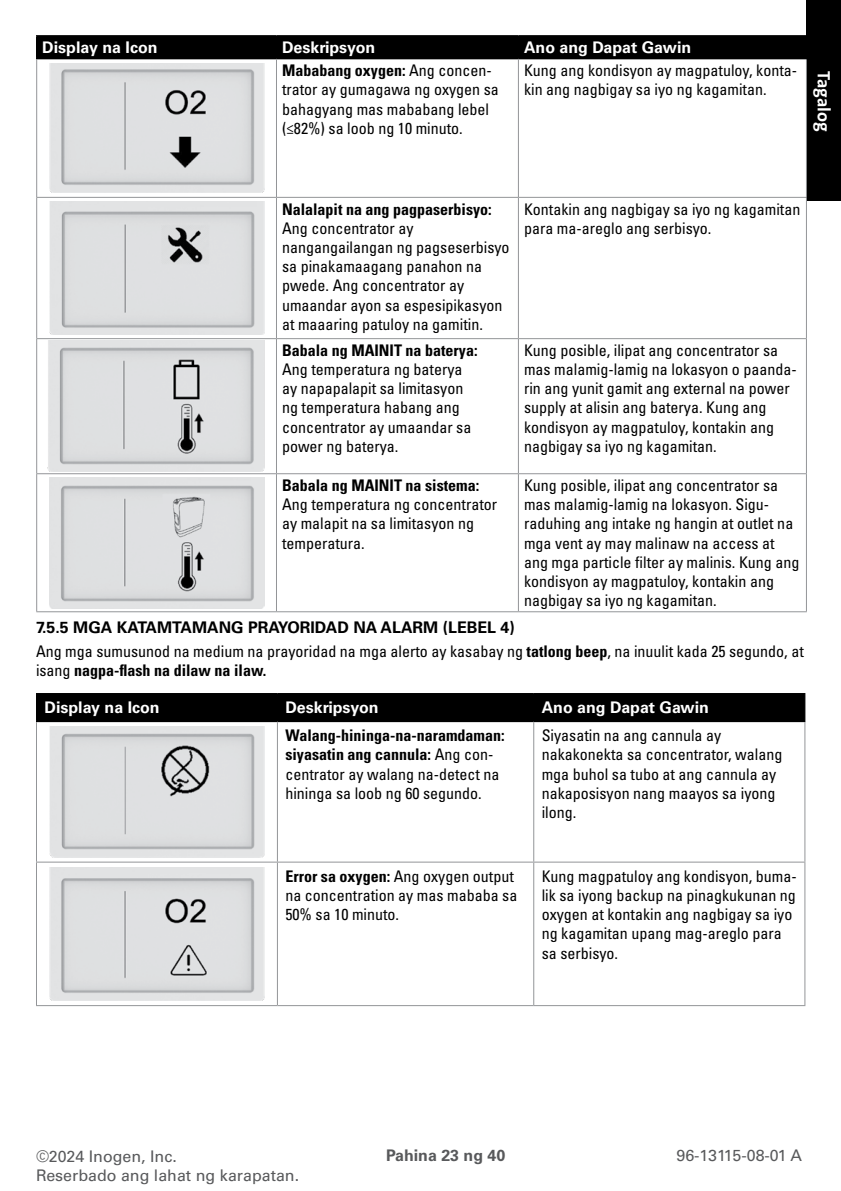
<style>
.page{position:relative;width:841px;height:1191px;background:#fff}
.page>*{position:absolute;margin:0;border:0;box-sizing:border-box;transform-origin:0 0}
.t1{font:700 18px "The Sans C5";color:#fff}
.t2{font:condensed 16px/19.2px "Univers LT Std";color:#000}
.t3{font:700 condensed 16px "Univers LT Std";color:#000}
.t4{font:700 16px "Univers LT Std";color:#fff}
.t5{font:16px/19.2px "Univers LT Std";color:#58595b}
.t6{font:700 16px "Univers LT Std";color:#58595b}
.s1{font-weight:700}
.s2{font-weight:700;font-stretch:normal}
.s3{font-weight:400}
</style>
<div class="page">
<div style="left:806px;top:0;width:35px;height:200px;background:#000"></div>
<hr style="left:36px;top:35px;width:240px;height:2px;background:#000">
<hr style="left:276px;top:35px;width:242px;height:2px;background:#000">
<hr style="left:518px;top:35px;width:289px;height:2px;background:#000">
<div style="left:36px;top:36px;width:770px;height:22px;background:#000"></div>
<hr style="left:36px;top:58px;width:240px;height:1px;background:#000">
<hr style="left:276px;top:58px;width:242px;height:1px;background:#000">
<hr style="left:518px;top:58px;width:289px;height:1px;background:#000">
<hr style="left:36px;top:59px;width:1px;height:138px;background:#939598">
<hr style="left:276px;top:59px;width:1px;height:138px;background:#939598">
<hr style="left:518px;top:59px;width:1px;height:138px;background:#939598">
<hr style="left:806px;top:59px;width:1px;height:138px;background:#939598">
<hr style="left:36px;top:197px;width:240px;height:1px;background:#939598">
<hr style="left:36px;top:198px;width:1px;height:140px;background:#939598">
<hr style="left:276px;top:197px;width:242px;height:1px;background:#939598">
<hr style="left:276px;top:198px;width:1px;height:140px;background:#939598">
<hr style="left:518px;top:197px;width:289px;height:1px;background:#939598">
<hr style="left:518px;top:198px;width:1px;height:140px;background:#939598">
<hr style="left:806px;top:198px;width:1px;height:140px;background:#939598">
<hr style="left:36px;top:338px;width:240px;height:1px;background:#939598">
<hr style="left:36px;top:339px;width:1px;height:134px;background:#939598">
<hr style="left:276px;top:338px;width:242px;height:1px;background:#939598">
<hr style="left:276px;top:339px;width:1px;height:134px;background:#939598">
<hr style="left:518px;top:338px;width:289px;height:1px;background:#939598">
<hr style="left:518px;top:339px;width:1px;height:134px;background:#939598">
<hr style="left:806px;top:339px;width:1px;height:134px;background:#939598">
<hr style="left:36px;top:473px;width:240px;height:1px;background:#939598">
<hr style="left:36px;top:474px;width:1px;height:137px;background:#939598">
<hr style="left:276px;top:473px;width:242px;height:1px;background:#939598">
<hr style="left:276px;top:474px;width:1px;height:137px;background:#939598">
<hr style="left:518px;top:473px;width:289px;height:1px;background:#939598">
<hr style="left:518px;top:474px;width:1px;height:137px;background:#939598">
<hr style="left:806px;top:474px;width:1px;height:137px;background:#939598">
<hr style="left:36px;top:611px;width:240px;height:1px;background:#939598">
<hr style="left:276px;top:611px;width:242px;height:1px;background:#939598">
<hr style="left:518px;top:611px;width:289px;height:1px;background:#939598">
<img style="left:50px;top:63px;width:215px;height:130px">
<img style="left:49px;top:202px;width:216px;height:132px">
<img style="left:48px;top:341px;width:216px;height:131px">
<img style="left:50px;top:477px;width:215px;height:131px">
<div style="left:36px;top:693px;width:769px;height:27px;background:#000"></div>
<hr style="left:276px;top:694px;width:2px;height:26px;background:#000">
<hr style="left:533px;top:694px;width:2px;height:26px;background:#000">
<hr style="left:36px;top:720px;width:241px;height:2px;background:#000">
<hr style="left:277px;top:720px;width:257px;height:2px;background:#000">
<hr style="left:534px;top:720px;width:271px;height:2px;background:#000">
<hr style="left:36px;top:722px;width:1px;height:139px;background:#939598">
<hr style="left:277px;top:722px;width:1px;height:139px;background:#939598">
<hr style="left:533px;top:722px;width:1px;height:139px;background:#939598">
<hr style="left:804px;top:722px;width:1px;height:139px;background:#939598">
<hr style="left:36px;top:861px;width:241px;height:1px;background:#939598">
<hr style="left:36px;top:862px;width:1px;height:143px;background:#939598">
<hr style="left:277px;top:861px;width:257px;height:1px;background:#939598">
<hr style="left:277px;top:862px;width:1px;height:143px;background:#939598">
<hr style="left:534px;top:861px;width:271px;height:1px;background:#939598">
<hr style="left:533px;top:862px;width:1px;height:143px;background:#939598">
<hr style="left:804px;top:862px;width:1px;height:143px;background:#939598">
<hr style="left:36px;top:1005px;width:241px;height:1px;background:#939598">
<hr style="left:277px;top:1005px;width:257px;height:1px;background:#939598">
<hr style="left:534px;top:1005px;width:271px;height:1px;background:#939598">
<img style="left:49px;top:726px;width:215px;height:131px">
<img style="left:50px;top:867px;width:214px;height:133px">
<p class="t4" style="left:42px;top:38px;width:117px">Display na Icon</p>
<p class="t4" style="left:282px;top:38px;width:95px">Deskripsyon</p>
<p class="t4" style="left:524px;top:38px;width:169px">Ano ang Dapat Gawin</p>
<p class="t2" style="left:282px;top:61px;width:218px"><span class="s1">Mababang oxygen:</span> Ang concen&shy;trator ay gumagawa ng oxygen sa bahagyang mas mababang lebel (≤82%) sa loob ng 10 minuto.</p>
<p class="t2" style="left:524px;top:61px;width:275px">Kung ang kondisyon ay magpatuloy, konta&shy;kin ang nagbigay sa iyo ng kagamitan.</p>
<p class="t1" style="left:835px;top:71px;width:62px;rotate:90deg">Tagalog</p>
<p class="t3" style="left:282px;top:199px;width:211px">Nalalapit na ang pagpaserbisyo:</p>
<p class="t2" style="left:282px;top:218px;width:229px">Ang concentrator ay nangangailangan ng pagseserbisyo sa pinakamaagang panahon na pwede. Ang concentrator ay umaandar ayon sa espesipikasyon at maaaring patuloy na gamitin.</p>
<p class="t3" style="left:282px;top:340px;width:197px">Babala ng MAINIT na baterya:</p>
<p class="t2" style="left:282px;top:359px;width:191px">Ang temperatura ng baterya ay napapalapit sa limitasyon ng temperatura habang ang concentrator ay umaandar sa power ng baterya.</p>
<p class="t2" style="left:524px;top:199px;width:278px">Kontakin ang nagbigay sa iyo ng kagamitan para ma-areglo ang serbisyo.</p>
<p class="t2" style="left:524px;top:340px;width:274px">Kung posible, ilipat ang concentrator sa mas malamig-lamig na lokasyon o paanda&shy;rin ang yunit gamit ang external na power supply at alisin ang baterya. Kung ang kondisyon ay magpatuloy, kontakin ang nagbigay sa iyo ng kagamitan.</p>
<p class="t2" style="left:524px;top:475px;width:277px">Kung posible, ilipat ang concentrator sa mas malamig-lamig na lokasyon. Sigu&shy;raduhing ang intake ng hangin at outlet na mga vent ay may malinaw na access at ang mga particle filter ay malinis. Kung ang kondisyon ay magpatuloy, kontakin ang nagbigay sa iyo ng kagamitan.</p>
<p class="t2" style="left:36px;top:615px;width:769px;line-height:23.6px"><span class="s2">7.5.5 MGA KATAMTAMANG PRAYORIDAD NA ALARM (LEBEL 4)<br></span>Ang mga sumusunod na medium na prayoridad na mga alerto ay kasabay ng <span class="s1">tatlong beep</span>, na inuulit kada 25 segundo, at</p>
<p class="t3" style="left:36px;top:660px;width:232px"><span class="s3">isang</span> nagpa-flash na dilaw na ilaw.</p>
<p class="t4" style="left:44px;top:698px;width:117px">Display na Icon</p>
<p class="t4" style="left:285px;top:698px;width:95px">Deskripsyon</p>
<p class="t4" style="left:542px;top:698px;width:169px">Ano ang Dapat Gawin</p>
<p class="t2" style="left:285px;top:725px;width:221px"><span class="s1">Walang-hininga-na-naramdaman: siyasatin ang cannula:</span> Ang con&shy;centrator ay walang na-detect na hininga sa loob ng 60 segundo.</p>
<p class="t2" style="left:542px;top:725px;width:242px">Siyasatin na ang cannula ay nakakonekta sa concentrator, walang mga buhol sa tubo at ang cannula ay nakaposisyon nang maayos sa iyong ilong.</p>
<p class="t3" style="left:282px;top:475px;width:199px">Babala ng MAINIT na sistema:</p>
<p class="t2" style="left:282px;top:494px;width:217px">Ang temperatura ng concentrator ay malapit na sa limitasyon ng temperatura.</p>
<p class="t2" style="left:285px;top:866px;width:233px"><span class="s1">Error sa oxygen:</span> Ang oxygen output na concentration ay mas mababa sa<br>50% sa 10 minuto.</p>
<p class="t2" style="left:542px;top:866px;width:257px">Kung magpatuloy ang kondisyon, buma&shy;lik sa iyong backup na pinagkukunan ng oxygen at kontakin ang nagbigay sa iyo ng kagamitan upang mag-areglo para sa serbisyo.</p>
<p class="t5" style="left:36px;top:1146px;width:265px">©2024 Inogen, Inc.<br>Reserbado ang lahat ng karapatan.</p>
<p class="t6" style="left:386px;top:1146px;width:121px">Pahina 23 ng 40</p>
<p class="t5" style="left:676px;top:1145px;width:127px">96-13115-08-01 A</p>
</div>
